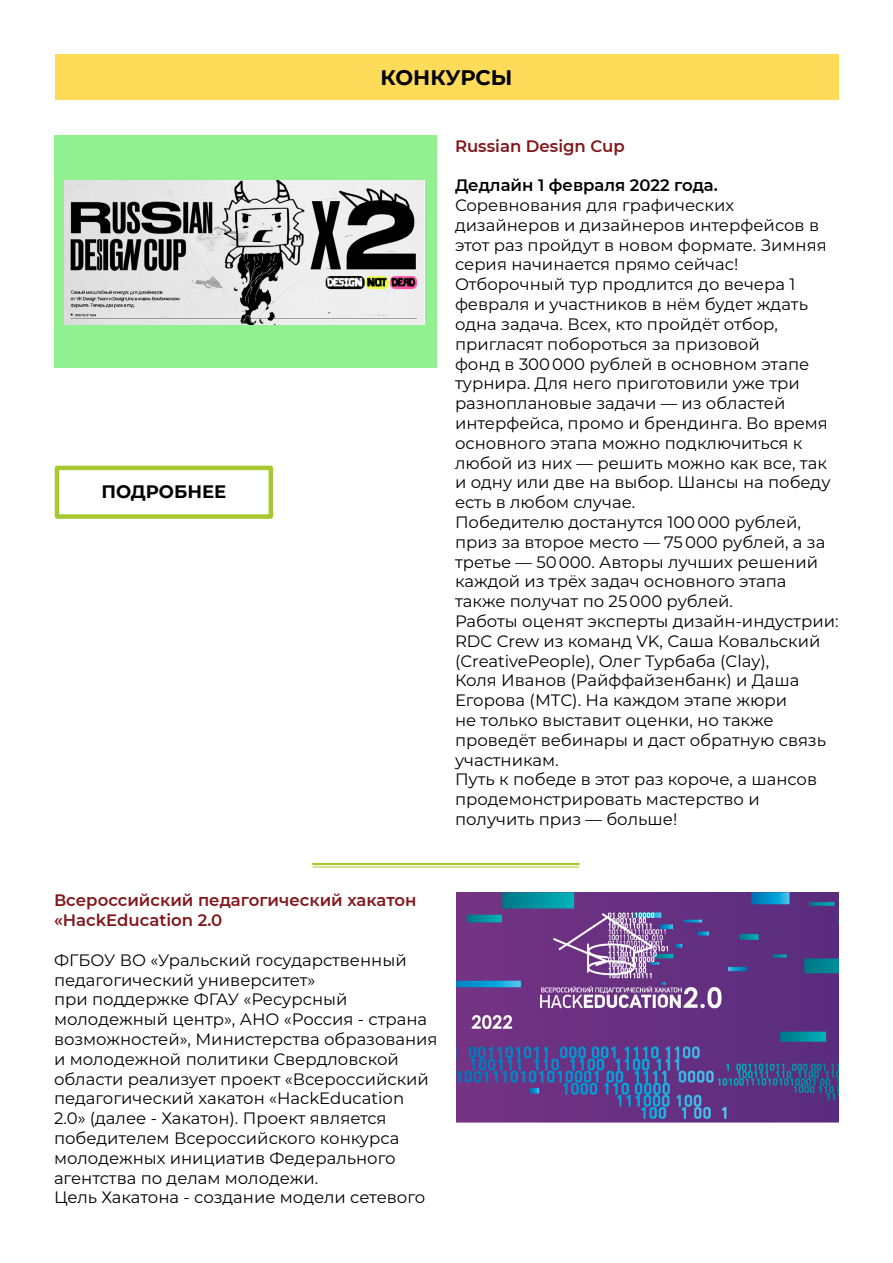
<style>
.page{position:relative;width:893px;height:1263px;background:#fff}
.page>*{position:absolute;margin:0;border:0;box-sizing:border-box;transform-origin:0 0}
.t1{font:700 21px "Montserrat";color:#000}
.t2{font:700 18px "Montserrat";color:#000}
.t3{font:16.5px/19.8px "Montserrat";color:#000}
.t4{font:600 16.5px/19.8px "Montserrat";color:#82171b}
.t5{font:600 16.5px "Montserrat";color:#000}
</style>
<div class="page">
<div style="left:55px;top:54px;width:783px;height:45px;background:#ffdb5a"></div>
<div style="left:55px;top:466px;width:218px;height:53px;border:4px solid #a8c830"></div>
<hr style="left:313px;top:863px;width:266px;height:2px;background:#a8c830">
<hr style="left:313px;top:867px;width:266px;height:1px;background:#a8c830">
<div style="left:54px;top:136px;width:382px;height:232px;background:#91f08f"></div>
<img style="left:65px;top:180px;width:360px;height:144px">
<img style="left:456px;top:893px;width:382px;height:230px">
<p class="t2" style="left:102px;top:479px;width:126px">ПОДРОБНЕЕ</p>
<p class="t1" style="left:381px;top:63px;width:133px">КОНКУРСЫ</p>
<p class="t4" style="left:455px;top:135px;width:171px">Russian Design Cup</p>
<p class="t5" style="left:455px;top:174px;width:264px">Дедлайн 1 февраля 2022 года.</p>
<p class="t3" style="left:455px;top:195px;width:385px">Соревнования для графических дизайнеров и дизайнеров интерфейсов в этот раз пройдут в новом формате. Зимняя серия начинается прямо сейчас!<br>Отборочный тур продлится до вечера 1 февраля и участников в нём будет ждать одна задача. Всех, кто пройдёт отбор, пригласят побороться за призовой<br>фонд в 300 000 рублей в основном этапе турнира. Для него приготовили уже три разноплановые задачи — из областей интерфейса, промо и брендинга. Во время основного этапа можно подключиться к любой из них — решить можно как все, так и одну или две на выбор. Шансы на победу есть в любом случае.<br>Победителю достанутся 100 000 рублей, приз за второе место — 75 000 рублей, а за третье — 50 000. Авторы лучших решений каждой из трёх задач основного этапа также получат по 25 000 рублей.<br>Работы оценят эксперты дизайн-индустрии:<br>RDC Crew из команд VK, Саша Ковальский (CreativePeople), Олег Турбаба (Clay),<br>Коля Иванов (Райффайзенбанк) и Даша Егорова (МТС). На каждом этапе жюри<br>не только выставит оценки, но также проведёт вебинары и даст обратную связь участникам.<br>Путь к победе в этот раз короче, а шансов продемонстрировать мастерство и получить приз — больше!</p>
<p class="t4" style="left:54px;top:890px;width:364px">Всероссийский педагогический хакатон «HackEducation 2.0</p>
<p class="t3" style="left:54px;top:949px;width:385px">ФГБОУ ВО «Уральский государственный педагогический университет»<br>при поддержке ФГАУ «Ресурсный молодежный центр», АНО «Россия - страна возможностей», Министерства образования и молодежной политики Свердловской области реализует проект «Всероссийский педагогический хакатон «HackEducation 2.0» (далее - Хакатон). Проект является победителем Всероссийского конкурса молодежных инициатив Федерального агентства по делам молодежи.<br>Цель Хакатона - создание модели сетевого</p>
</div>
